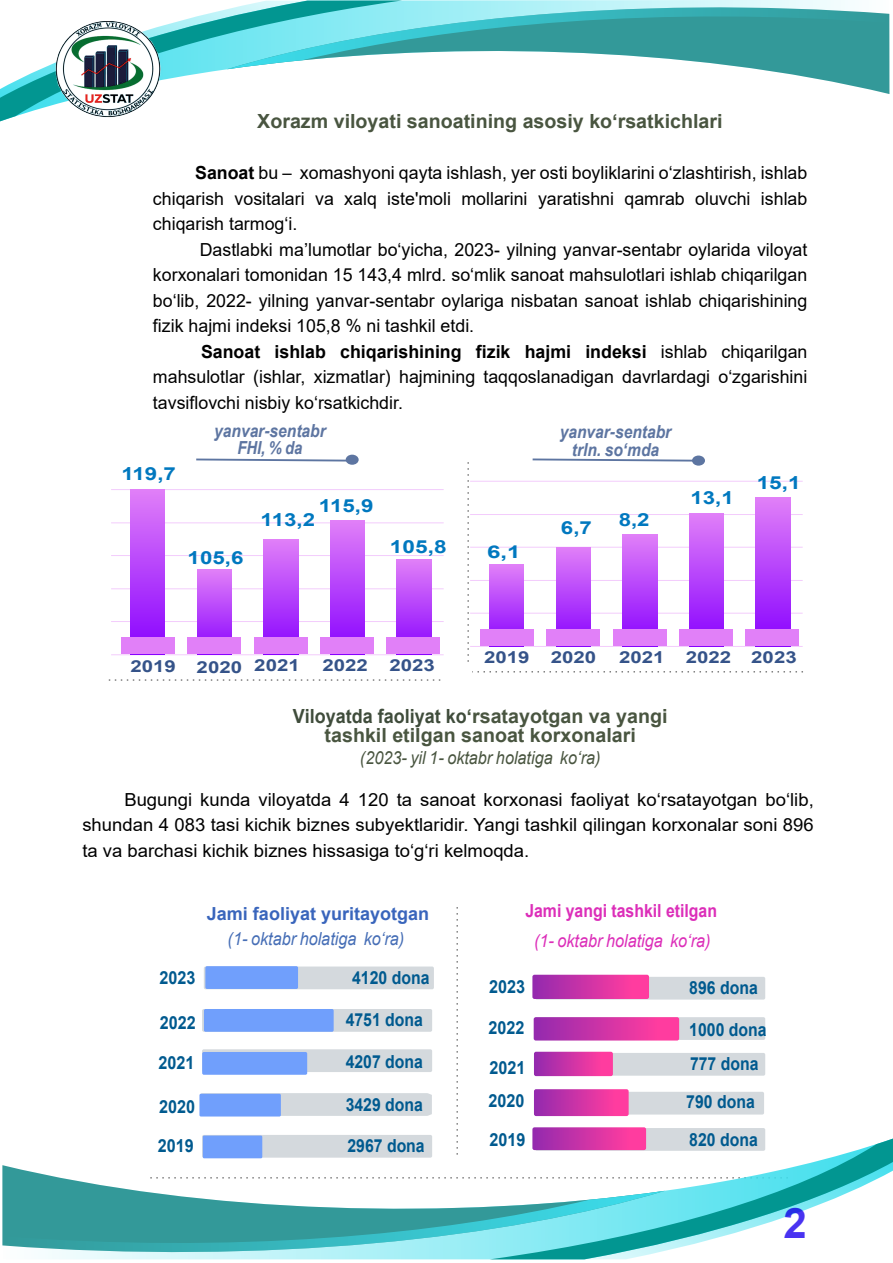
<style>
.page{position:relative;width:893px;height:1263px;background:#fff}
.page>*{position:absolute;margin:0;border:0;box-sizing:border-box;transform-origin:0 0}
.t1{font:700 42px "Arial";color:#4933f1}
.t2{font:700 19.5px/19.5px "Arial";color:#495540;text-align:center}
.t3{font:18px/25.5px "Arial";color:#000;text-align:justify}
.t4{font:700 18px/33.6px "Arial";color:#005a8f;scale:.88 1}
.t5{font:italic 700 18px/17.5px "Arial Narrow";color:#5d75a1;text-align:center;scale:1.05 1}
.t6{font:700 18px/33.8px "Arial";color:#005a8f;scale:.9 1}
.t7{font:italic 18px "Arial";color:#495540;scale:.9 1}
.t8{font:700 18px "Arial";color:#0078bf;scale:1.24 1}
.t9{font:700 18px "Arial";color:#3965bc}
.t10{font:700 18px "Arial";color:#dc2eb9;scale:.88 1}
.t11{font:italic 18px "Arial";color:#466eb6;scale:.9 1}
.t12{font:italic 18px "Arial";color:#dc2eb9;scale:.9 1}
.t13{font:700 18px "Arial";color:#0078bf;scale:1.26 1}
.t14{font:700 17.55px "Arial";color:#0078bf;scale:1.37 1}
.t15{font:700 16.5px "Arial";color:#355389;scale:1.24 1}
.s1{font-weight:700}
.s2{color:#3f4c3b}
</style>
<div class="page">
<hr style="left:111px;top:523px;width:333px;height:1px;background:#f3ccfc">
<hr style="left:111px;top:588px;width:333px;height:1px;background:#f3ccfc">
<hr style="left:111px;top:489px;width:333px;height:1px;background:#f3ccfc">
<hr style="left:111px;top:555px;width:333px;height:1px;background:#f3ccfc">
<hr style="left:111px;top:621px;width:333px;height:1px;background:#f3ccfc">
<hr style="left:111px;top:654px;width:333px;height:1px;background:#f3ccfc">
<svg style="left:131px;top:489px;width:34px;height:166px;background:#b846fb"></svg>
<svg style="left:197px;top:570px;width:34px;height:85px;background:#bc4cfa"></svg>
<svg style="left:264px;top:539px;width:34px;height:116px;background:#ba49fb"></svg>
<svg style="left:330px;top:521px;width:35px;height:134px;background:#b948fb"></svg>
<svg style="left:397px;top:560px;width:34px;height:95px;background:#bb4bfa"></svg>
<div style="left:121px;top:637px;width:54px;height:17px;background:#e180f8"></div>
<div style="left:188px;top:637px;width:53px;height:17px;background:#e180f8"></div>
<div style="left:254px;top:637px;width:53px;height:17px;background:#e180f8"></div>
<div style="left:320px;top:637px;width:53px;height:17px;background:#e180f8"></div>
<div style="left:386px;top:637px;width:54px;height:17px;background:#e180f8"></div>
<svg style="left:472px;top:671px;width:331px;height:1px"></svg>
<svg style="left:108px;top:679px;width:332px;height:2px"></svg>
<svg style="left:467px;top:462px;width:2px;height:200px"></svg>
<svg style="left:533px;top:458px;width:159px;height:4px"></svg>
<div style="left:692px;top:455px;width:13px;height:11px;background:#5d75a1;border-radius:50%"></div>
<svg style="left:196px;top:458px;width:150px;height:4px"></svg>
<div style="left:346px;top:455px;width:13px;height:10px;background:#5d75a1;border-radius:50%"></div>
<hr style="left:470px;top:514px;width:333px;height:1px;background:#f3ccfc">
<hr style="left:470px;top:580px;width:333px;height:1px;background:#f3ccfc">
<hr style="left:470px;top:481px;width:333px;height:1px;background:#f3ccfc">
<hr style="left:470px;top:547px;width:333px;height:1px;background:#f3ccfc">
<hr style="left:470px;top:613px;width:333px;height:1px;background:#f3ccfc">
<hr style="left:470px;top:646px;width:333px;height:1px;background:#f3ccfc">
<svg style="left:490px;top:565px;width:34px;height:64px;background:#bd4efa"></svg>
<svg style="left:556px;top:547px;width:34px;height:82px;background:#bc4bfa"></svg>
<svg style="left:623px;top:534px;width:34px;height:95px;background:#bb4afa"></svg>
<svg style="left:689px;top:513px;width:35px;height:116px;background:#ba48fb"></svg>
<svg style="left:756px;top:498px;width:34px;height:131px;background:#b947fb"></svg>
<div style="left:480px;top:629px;width:54px;height:17px;background:#e180f8"></div>
<div style="left:547px;top:629px;width:53px;height:17px;background:#e180f8"></div>
<div style="left:613px;top:629px;width:53px;height:17px;background:#e180f8"></div>
<div style="left:679px;top:629px;width:53px;height:17px;background:#e180f8"></div>
<div style="left:745px;top:629px;width:54px;height:17px;background:#e180f8"></div>
<svg style="left:0;top:110px;width:106px;height:12px"></svg>
<svg style="left:0;top:1px;width:889px;height:109px"></svg>
<img style="left:56px;top:21px;width:104px;height:96px">
<svg style="left:199px;top:907px;width:567px;height:231px"></svg>
<svg style="left:202px;top:1138px;width:256px;height:21px;background:#c3d1e8"></svg>
<svg style="left:532px;top:1138px;width:361px;height:113px"></svg>
<svg style="left:2px;top:1165px;width:663px;height:26px"></svg>
<svg style="left:2px;top:1191px;width:663px;height:69px"></svg>
<div style="left:204px;top:966px;width:230px;height:23px;background:#d4d9dd;border-radius:2px"></div>
<div style="left:202px;top:1009px;width:230px;height:23px;background:#d4d9dd;border-radius:2px"></div>
<div style="left:205px;top:966px;width:93px;height:23px;background:#709ffc;border-radius:2px"></div>
<div style="left:204px;top:1009px;width:130px;height:23px;background:#709ffc;border-radius:2px"></div>
<p class="t2" style="left:257px;top:111px;width:467px">Xorazm viloyati sanoatining asosiy ko‘rsatkichlari</p>
<p class="t3" style="left:153px;top:160px;width:656px;text-indent:42px"><span class="s1">Sanoat</span> bu – xomashyoni qayta ishlash, yer osti boyliklarini o‘zlashtirish, ishlab chiqarish vositalari va xalq iste'moli mollarini yaratishni qamrab oluvchi ishlab chiqarish tarmog‘i.</p>
<p class="t3" style="left:153px;top:236px;width:656px;text-indent:47px">Dastlabki ma’lumotlar bo‘yicha, 2023- yilning yanvar-sentabr oylarida viloyat korxonalari tomonidan 15 143,4 mlrd. so‘mlik sanoat mahsulotlari ishlab chiqarilgan bo‘lib, 2022- yilning yanvar-sentabr oylariga nisbatan sanoat ishlab chiqarishining fizik hajmi indeksi 105,8 % ni tashkil etdi.</p>
<p class="t3" style="left:153px;top:338px;width:656px;text-indent:48px"><span class="s1">Sanoat ishlab chiqarishining fizik hajmi indeksi</span> ishlab chiqarilgan mahsulotlar (ishlar, xizmatlar) hajmining taqqoslanadigan davrlardagi o‘zgarishini tavsiflovchi nisbiy ko‘rsatkichdir.</p>
<p class="t8" style="left:121px;top:461px;width:46px">119,7</p>
<p class="t5" style="left:214px;top:421px;width:108px">yanvar-sentabr<br>FHI, % da</p>
<p class="t8" style="left:188px;top:545px;width:47px">105,6</p>
<p class="t8" style="left:319px;top:493px;width:46px">115,9</p>
<p class="t8" style="left:261px;top:507px;width:46px">113,2</p>
<p class="t13" style="left:390px;top:534px;width:46px">105,8</p>
<p class="t15" style="left:131px;top:654px;width:138px">2019 2020 2021</p>
<p class="t15" style="left:322px;top:654px;width:38px">2022</p>
<p class="t15" style="left:389px;top:654px;width:38px">2023</p>
<p class="t14" style="left:487px;top:540px;width:26px">6,1</p>
<p class="t5" style="left:560px;top:422px;width:108px">yanvar-sentabr trln. so‘mda</p>
<p class="t8" style="left:561px;top:515px;width:27px">6,7</p>
<p class="t8" style="left:619px;top:507px;width:27px">8,2</p>
<p class="t8" style="left:690px;top:485px;width:37px">13,1</p>
<p class="t13" style="left:757px;top:470px;width:36px">15,1</p>
<p class="t15" style="left:484px;top:646px;width:38px">2019</p>
<p class="t15" style="left:551px;top:646px;width:38px">2020</p>
<p class="t15" style="left:619px;top:646px;width:38px">2021</p>
<p class="t15" style="left:686px;top:646px;width:91px">2022 2023</p>
<p class="t2" style="left:293px;top:706px;width:376px"><span class="s2">Viloyatda faoliyat ko</span>‘rsatayotgan va yangi tashkil etilgan sanoat korxonalari</p>
<p class="t7" style="left:360px;top:746px;width:269px">(2023- yil 1- oktabr holatiga ko‘ra)</p>
<p class="t3" style="left:82px;top:786px;width:733px;text-indent:42px">Bugungi kunda viloyatda 4 120 ta sanoat korxonasi faoliyat ko‘rsatayotgan bo‘lib, shundan 4 083 tasi kichik biznes subyektlaridir. Yangi tashkil qilingan korxonalar soni 896 ta va barchasi kichik biznes hissasiga to‘g‘ri kelmoqda.</p>
<p class="t9" style="left:207px;top:901px;width:224px">Jami faoliyat yuritayotgan</p>
<p class="t10" style="left:525px;top:897px;width:219px">Jami yangi tashkil etilgan</p>
<p class="t6" style="left:160px;top:961px;width:42px">2023</p>
<p class="t6" style="left:160px;top:1006px;width:42px">2022</p>
<p class="t6" style="left:158px;top:1046px;width:42px">2021</p>
<p class="t6" style="left:158px;top:1087px;width:43px;line-height:38.8px">2020<br>2019</p>
<p class="t11" style="left:228px;top:927px;width:198px">(1- oktabr holatiga ko‘ra)</p>
<p class="t12" style="left:534px;top:929px;width:198px">(1- oktabr holatiga ko‘ra)</p>
<p class="t4" style="left:352px;top:961px;width:89px">4120 dona</p>
<p class="t4" style="left:346px;top:1002px;width:89px">4751 dona</p>
<p class="t4" style="left:346px;top:1045px;width:89px">4207 dona</p>
<p class="t4" style="left:346px;top:1088px;width:89px">3429 dona</p>
<p class="t4" style="left:347px;top:1129px;width:89px">2967 dona</p>
<p class="t6" style="left:489px;top:970px;width:42px">2023</p>
<p class="t6" style="left:489px;top:1011px;width:42px">2022</p>
<p class="t6" style="left:489px;top:1051px;width:43px">2021<br>2020</p>
<p class="t6" style="left:490px;top:1123px;width:42px">2019</p>
<p class="t4" style="left:689px;top:971px;width:79px">896 dona</p>
<p class="t4" style="left:689px;top:1013px;width:89px">1000 dona<br>777 dona</p>
<p class="t4" style="left:686px;top:1083px;width:83px;line-height:37.3px">790 dona<br>820 dona</p>
<h1 class="t1" style="left:784px;top:1193px;width:25px">2</h1>
</div>
